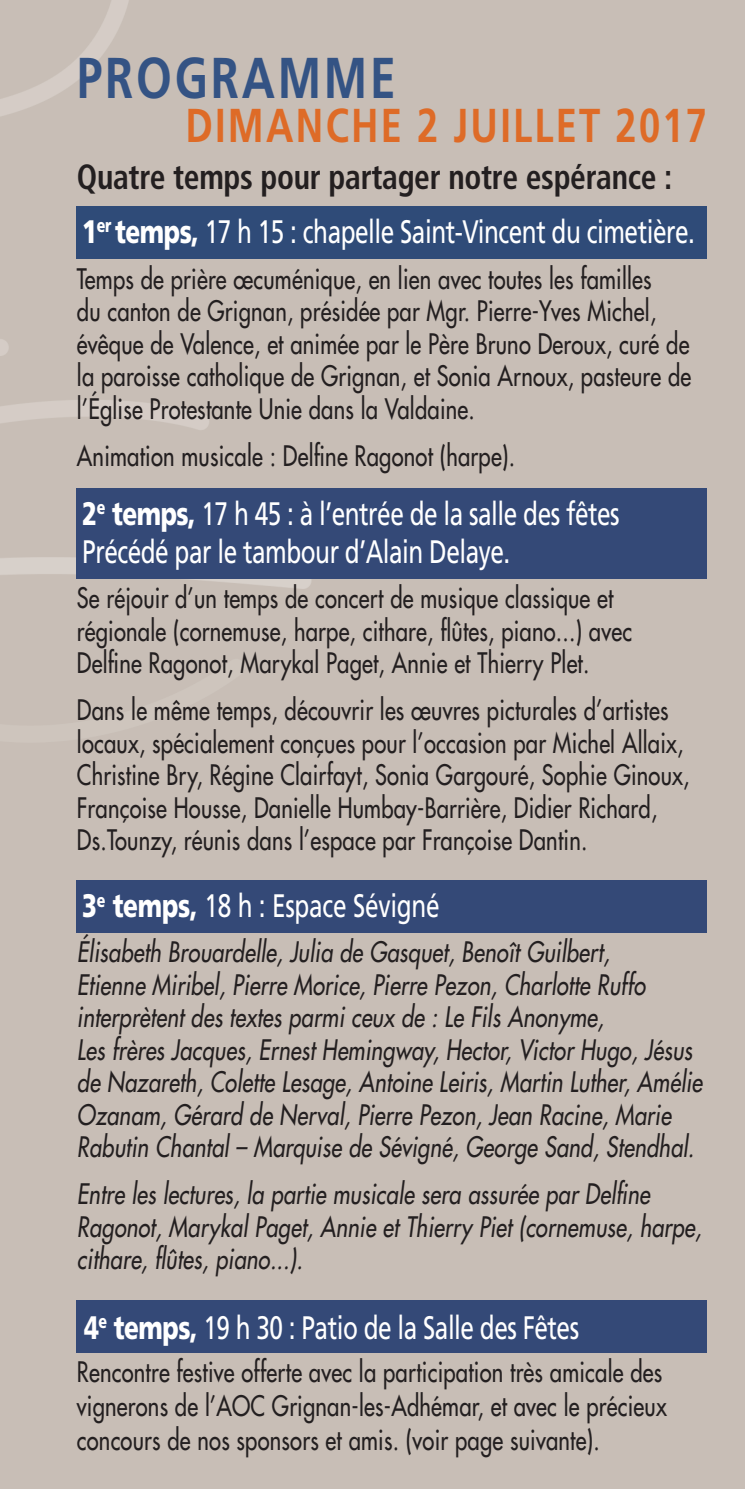
<style>
.page{position:relative;width:745px;height:1489px;background:#fff}
.page>*{position:absolute;margin:0;border:0;box-sizing:border-box;transform-origin:0 0}
.t1{font:700 57.5px "Frutiger";letter-spacing:.06em;color:#345384;scale:.8 1}
.t2{font:700 47.5px "Frutiger";letter-spacing:.06em;color:#de6b27;scale:.8 1}
.t3{font:700 condensed 35px "Frutiger";letter-spacing:-.01em;color:#231f20;scale:.9 1}
.t4{font:32.5px/37.5px "Frutiger";letter-spacing:-.02em;color:#fff;scale:.75 1}
.t5{font:27.5px/32.5px "Futura";letter-spacing:.01em;color:#231f20;scale:.8 1}
.t6{font:italic 27.5px/32.5px "Futura";letter-spacing:.01em;color:#231f20;scale:.8 1}
.s1{font-weight:900}
</style>
<div class="page">
<div style="left:0;top:0;width:744px;height:1488px;background:#c8beb6"></div>
<div style="left:77px;top:207px;width:629px;height:52px;background:#2f4b78"></div>
<div style="left:77px;top:488px;width:629px;height:90px;background:#344977"></div>
<div style="left:77px;top:879px;width:629px;height:53px;background:#344977"></div>
<div style="left:77px;top:1300px;width:629px;height:52px;background:#344977"></div>
<h1 class="t1" style="left:77px;top:44px;width:400px">PROGRAMME</h1>
<h2 class="t2" style="left:185px;top:98px;width:653px">DIMANCHE 2 JUILLET 2017</h2>
<p class="t3" style="left:77px;top:156px;width:662px">Quatre temps pour partager notre espérance :</p>
<p class="t4" style="left:82px;top:212px;width:817px"><span class="s1">1</span><sup>er</sup> <span class="s1">temps,</span> 17 h 15 : chapelle Saint-Vincent du cimetière.</p>
<p class="t5" style="left:77px;top:262px;width:768px">Temps de prière œcuménique, en lien avec toutes les familles<br>du canton de Grignan, présidée par Mgr. Pierre-Yves Michel, évêque de Valence, et animée par le Père Bruno Deroux, curé de la paroisse catholique de Grignan, et Sonia Arnoux, pasteure de l’Église Protestante Unie dans la Valdaine.</p>
<p class="t5" style="left:77px;top:439px;width:548px">Animation musicale : Delfine Ragonot (harpe).</p>
<p class="t4" style="left:82px;top:494px;width:717px"><span class="s1">2</span><sup>e</sup> <span class="s1">temps,</span> 17 h 45 : à l’entrée de la salle des fêtes<br>Précédé par le tambour d’Alain Delaye.</p>
<p class="t5" style="left:77px;top:581px;width:695px">Se réjouir d’un temps de concert de musique classique et régionale (cornemuse, harpe, cithare, flûtes, piano...) avec<br>Delfine Ragonot, Marykal Paget, Annie et Thierry Plet.</p>
<p class="t5" style="left:77px;top:693px;width:766px">Dans le même temps, découvrir les œuvres picturales d’artistes locaux, spécialement conçues pour l’occasion par Michel Allaix, Christine Bry, Régine Clairfayt, Sonia Gargouré, Sophie Ginoux, Françoise Housse, Danielle Humbay-Barrière, Didier Richard, Ds.Tounzy, réunis dans l’espace par Françoise Dantin.</p>
<p class="t4" style="left:82px;top:887px;width:478px"><span class="s1">3</span><sup>e</sup> <span class="s1">temps,</span> 18 h : Espace Sévigné</p>
<p class="t6" style="left:77px;top:935px;width:782px">Élisabeth Brouardelle, Julia de Gasquet, Benoît Guilbert,<br>Etienne Miribel, Pierre Morice, Pierre Pezon, Charlotte Ruffo interprètent des textes parmi ceux de : Le Fils Anonyme,<br>Les frères Jacques, Ernest Hemingway, Hector, Victor Hugo, Jésus de Nazareth, Colette Lesage, Antoine Leiris, Martin Luther, Amélie Ozanam, Gérard de Nerval, Pierre Pezon, Jean Racine, Marie Rabutin Chantal – Marquise de Sévigné, George Sand, Stendhal.</p>
<p class="t6" style="left:77px;top:1177px;width:781px">Entre les lectures, la partie musicale sera assurée par Delfine<br>Ragonot, Marykal Paget, Annie et Thierry Piet (cornemuse, harpe, cithare, flûtes, piano...).</p>
<p class="t4" style="left:84px;top:1308px;width:661px"><span class="s1">4</span><sup>e</sup> <span class="s1">temps,</span> 19 h 30 : Patio de la Salle des Fêtes</p>
<p class="t5" style="left:77px;top:1354px;width:738px;line-height:33.8px">Rencontre festive offerte avec la participation très amicale des vignerons de l’AOC Grignan-les-Adhémar, et avec le précieux concours de nos sponsors et amis. (voir page suivante).</p>
</div>
